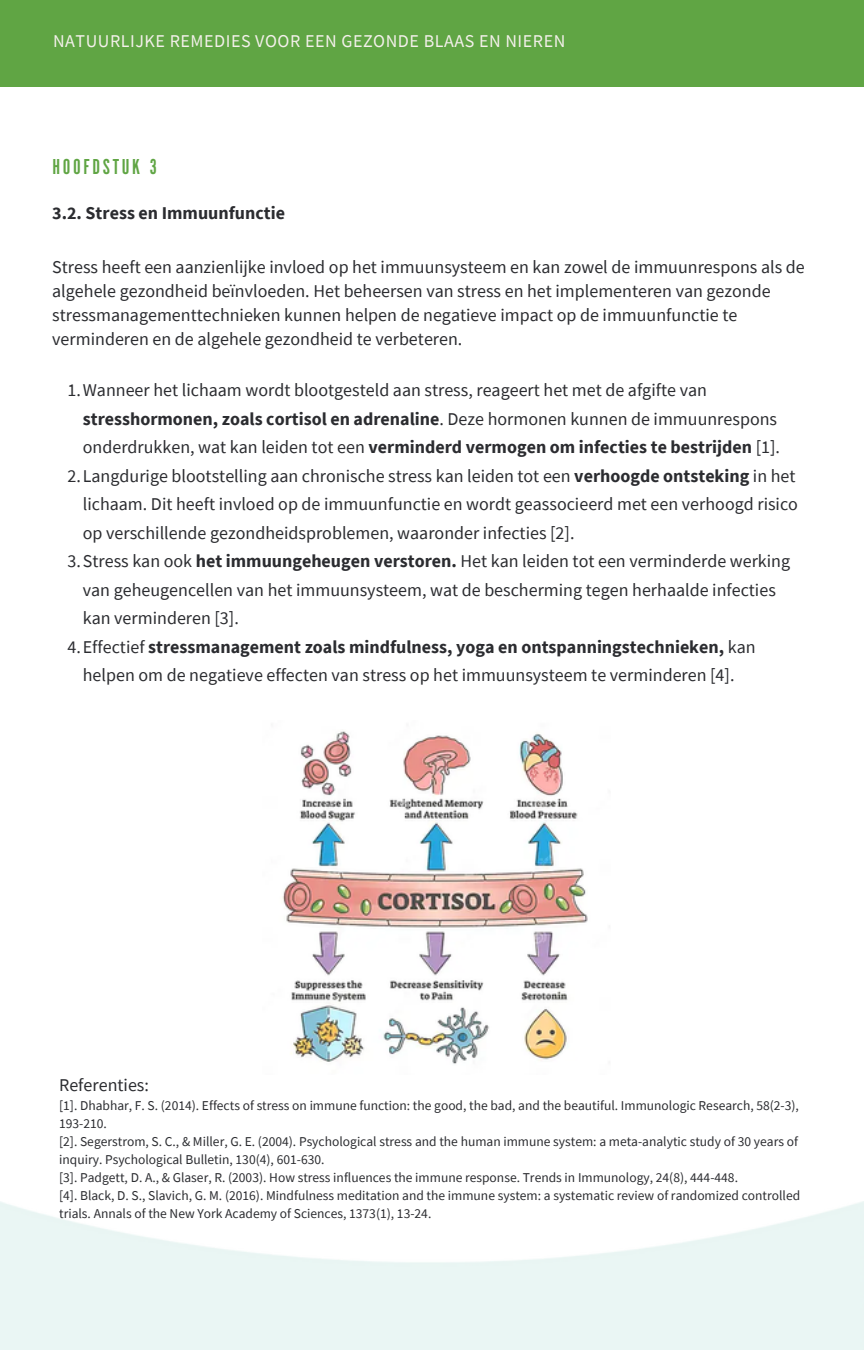
<style>
.page{position:relative;width:864px;height:1350px;background:#fff}
.page>*{position:absolute;margin:0;border:0;box-sizing:border-box;transform-origin:0 0}
.t1{font:22.5px "Alternate Got No 1 D";letter-spacing:.12em;color:#60a544}
.t2{font:18px/28.6px "Source Sans Pro";color:#2b2c30}
.t3{font:18px "Source Sans Pro";letter-spacing:.03em;color:#f4f0eb}
.t4{font:700 18px "Source Sans Pro";color:#2b2c30}
.t5{font:13.5px/18px "Source Sans Pro";color:#2b2c30}
.s1{font-weight:700}
</style>
<div class="page">
<div style="left:0;top:0;width:864px;height:86px;background:#60a544"></div>
<img style="left:282px;top:731px;width:306px;height:333px">
<p class="t3" style="left:53px;top:30px;width:514px">NATUURLIJKE REMEDIES VOOR EEN GEZONDE BLAAS EN NIEREN</p>
<p class="t1" style="left:53px;top:156px;width:106px">HOOFDSTUK 3</p>
<p class="t4" style="left:52px;top:201px;width:234px">3.2. Stress en Immuunfunctie</p>
<p class="t2" style="left:52px;top:255px;width:754px;line-height:24.1px">Stress heeft een aanzienlijke invloed op het immuunsysteem en kan zowel de immuunrespons als de algehele gezondheid beïnvloeden. Het beheersen van stress en het implementeren van gezonde stressmanagementtechnieken kunnen helpen de negatieve impact op de immuunfunctie te verminderen en de algehele gezondheid te verbeteren.</p>
<p class="t2" style="left:83px;top:376px;width:699px;text-indent:-15px">1.Wanneer het lichaam wordt blootgesteld aan stress, reageert het met de afgifte van <span class="s1">stresshormonen, zoals cortisol en adrenaline</span>. Deze hormonen kunnen de immuunrespons onderdrukken, wat kan leiden tot een <span class="s1">verminderd vermogen om infecties te bestrijden</span> [1].</p>
<p class="t2" style="left:83px;top:461px;width:717px;text-indent:-15px">2.Langdurige blootstelling aan chronische stress kan leiden tot een <span class="s1">verhoogde ontsteking</span> in het lichaam. Dit heeft invloed op de immuunfunctie en wordt geassocieerd met een verhoogd risico op verschillende gezondheidsproblemen, waaronder infecties [2].</p>
<p class="t2" style="left:83px;top:547px;width:709px;text-indent:-15px">3.Stress kan ook <span class="s1">het immuungeheugen verstoren.</span> Het kan leiden tot een verminderde werking van geheugencellen van het immuunsysteem, wat de bescherming tegen herhaalde infecties kan verminderen [3].</p>
<p class="t2" style="left:68px;top:632px;width:690px;text-align:center">4.Effectief <span class="s1">stressmanagement zoals mindfulness, yoga en ontspanningstechnieken,</span> kan helpen om de negatieve effecten van stress op het immuunsysteem te verminderen [4].</p>
<p class="t2" style="left:59px;top:1070px;width:91px">Referenties:</p>
<p class="t5" style="left:59px;top:1096px;width:741px">[1]. Dhabhar, F. S. (2014). Effects of stress on immune function: the good, the bad, and the beautiful. Immunologic Research, 58(2-3),<br>193-210.</p>
<p class="t5" style="left:59px;top:1132px;width:740px">[2]. Segerstrom, S. C., &amp; Miller, G. E. (2004). Psychological stress and the human immune system: a meta-analytic study of 30 years of inquiry. Psychological Bulletin, 130(4), 601-630.</p>
<p class="t5" style="left:59px;top:1168px;width:680px">[3]. Padgett, D. A., &amp; Glaser, R. (2003). How stress influences the immune response. Trends in Immunology, 24(8), 444-448.</p>
<p class="t5" style="left:59px;top:1186px;width:743px">[4]. Black, D. S., Slavich, G. M. (2016). Mindfulness meditation and the immune system: a systematic review of randomized controlled trials. Annals of the New York Academy of Sciences, 1373(1), 13-24.</p>
</div>
